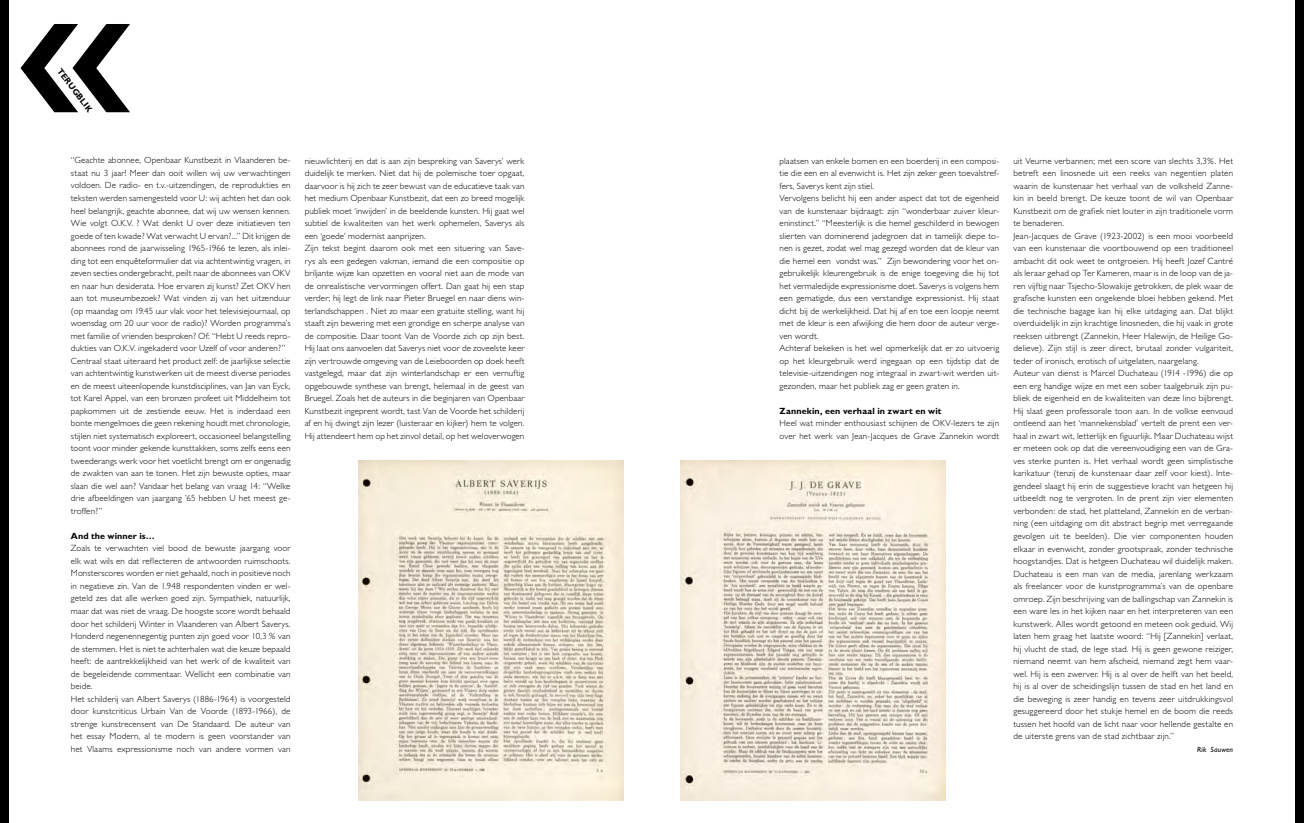
<style>
.page{position:relative;width:1304px;height:823px;background:#fff}
.page>*{position:absolute;margin:0;border:0;box-sizing:border-box;transform-origin:0 0}
.t1{font:300 9px/12.5px "Gill Sans";letter-spacing:.015em;color:#000}
.t2{font:700 9px "Gill Sans";letter-spacing:.015em;color:#000}
.t3{font:700 8.6px "Gill Sans";color:#000}
.t4{font:italic 7.5px "Gill Sans";letter-spacing:.02em;color:#000}
</style>
<div class="page">
<div style="left:0;top:0;width:9px;height:822px;background:#000"></div>
<div style="left:1295px;top:0;width:9px;height:822px;background:#000"></div>
<img style="left:680px;top:460px;width:266px;height:339px">
<img style="left:358px;top:460px;width:266px;height:339px">
<p class="t3" style="left:63px;top:66px;width:52px;rotate:53deg">te rugblik</p>
<p class="t1" style="left:71px;top:154px;width:221px">“Geachte abonnee, Openbaar Kunstbezit in Vlaanderen be&shy;staat nu 3 jaar! Meer dan ooit willen wij uw verwachtingen voldoen. De radio- en t.v.-uitzendingen, de reprodukties en teksten werden samengesteld voor U: wij achten het dan ook heel belangrijk, geachte abonnee, dat wij uw wensen kennen.<br>Wie volgt O.K.V. ? Wat denkt U over deze initiatieven ten goede of ten kwade? Wat verwacht U ervan?...” Dit krijgen de abonnees rond de jaarwisseling 1965-1966 te lezen, als inlei&shy;ding tot een enquêteformulier dat via achtentwintig vragen, in zeven secties ondergebracht, peilt naar de abonnees van OKV en naar hun desiderata. Hoe ervaren zij kunst? Zet OKV hen aan tot museumbezoek? Wat vinden zij van het uitzenduur (op maandag om 19.45 uur vlak voor het televisiejournaal, op woensdag om 20 uur voor de radio)? Worden programma’s met familie of vrienden besproken? Of: “Hebt U reeds repro&shy;dukties van O.K.V. ingekaderd voor Uzelf of voor anderen?” Centraal staat uiteraard het product zelf: de jaarlijkse selectie van achtentwintig kunstwerken uit de meest diverse periodes en de meest uiteenlopende kunstdisciplines, van Jan van Eyck, tot Karel Appel, van een bronzen profeet uit Middelheim tot papkommen uit de zestiende eeuw. Het is inderdaad een bonte mengelmoes die geen rekening houdt met chronologie, stijlen niet systematisch exploreert, occasioneel belangstelling toont voor minder gekende kunsttakken, soms zelfs eens een tweederangs werk voor het voetlicht brengt om er ongenadig de zwakten van aan te tonen. Het zijn bewuste opties, maar slaan die wel aan? Vandaar het belang van vraag 14: “Welke drie afbeeldingen van jaargang ’65 hebben U het meest ge&shy;troffen?”</p>
<p class="t2" style="left:71px;top:530px;width:85px">And the winner is…</p>
<p class="t1" style="left:71px;top:542px;width:221px">Zoals te verwachten viel bood de bewuste jaargang voor elk wat wils en dat reflecteren de antwoorden ruimschoots.<br>Monsterscores worden er niet gehaald, noch in positieve noch in negatieve zin. Van de 1.948 respondenten vinden er wel&shy;geteld zes dat alle werken goed zijn. Sympathiek, natuurlijk, maar dat was niet de vraag. De hoogste score wordt behaald door het schilderij Winter in Vlaanderen van Albert Saverys.<br>Honderd negenennegentig punten zijn goed voor 10,3 % van de stemmen. Het is niet te achterhalen wat die keuze bepaald heeft: de aantrekkelijkheid van het werk of de kwaliteit van de begeleidende commentaar. Wellicht een combinatie van beide.<br>Het schilderij van Albert Saverys (1886-1964) is voorgesteld door kunstcriticus Urbain Van de Voorde (1893-1966), de strenge kunstrecensent van De Standaard. De auteur van het essay Modern, al te modern is geen voorstander van het Vlaams expressionisme noch van andere vormen van</p>
<p class="t1" style="left:305px;top:154px;width:221px">nieuwlichterij en dat is aan zijn bespreking van Saverys’ werk duidelijk te merken. Niet dat hij de polemische toer opgaat, daarvoor is hij zich te zeer bewust van de educatieve taak van het medium Openbaar Kunstbezit, dat een zo breed mogelijk publiek moet ‘inwijden’ in de beeldende kunsten. Hij gaat wel subtiel de kwaliteiten van het werk ophemelen, Saverys als een ‘goede’ modernist aanprijzen.<br>Zijn tekst begint daarom ook met een situering van Save&shy;rys als een gedegen vakman, iemand die een compositie op briljante wijze kan opzetten en vooral niet aan de mode van de onrealistische vervormingen offert. Dan gaat hij een stap verder; hij legt de link naar Pieter Bruegel en naar diens win&shy;terlandschappen . Niet zo maar een gratuite stelling, want hij staaft zijn bewering met een grondige en scherpe analyse van de compositie. Daar toont Van de Voorde zich op zijn best.<br>Hij laat ons aanvoelen dat Saverys niet voor de zoveelste keer zijn vertrouwde omgeving van de Leieboorden op doek heeft vastgelegd, maar dat zijn winterlandschap er een vernuftig opgebouwde synthese van brengt, helemaal in de geest van Bruegel. Zoals het de auteurs in die beginjaren van Openbaar Kunstbezit ingeprent wordt, tast Van de Voorde het schilderij af en hij dwingt zijn lezer (luisteraar en kijker) hem te volgen.<br>Hij attendeert hem op het zinvol detail, op het weloverwogen</p>
<p class="t1" style="left:780px;top:154px;width:221px">plaatsen van enkele bomen en een boerderij in een composi&shy;tie die een en al evenwicht is. Het zijn zeker geen toevalstref&shy;fers, Saverys kent zijn stiel.<br>Vervolgens belicht hij een ander aspect dat tot de eigenheid van de kunstenaar bijdraagt: zijn “wonderbaar zuiver kleur&shy;eninstinct.” “Meesterlijk is die hemel geschilderd in bewogen slierten van dominerend jadegroen dat in tamelijk diepe to&shy;nen is gezet, zodat wel mag gezegd worden dat de kleur van die hemel een vondst was.” Zijn bewondering voor het on&shy;gebruikelijk kleurengebruik is de enige toegeving die hij tot het vermaledijde expressionisme doet. Saverys is volgens hem een gematigde, dus een verstandige expressionist. Hij staat dicht bij de werkelijkheid. Dat hij af en toe een loopje neemt met de kleur is een afwijking die hem door de auteur verge&shy;ven wordt.<br>Achteraf bekeken is het wel opmerkelijk dat er zo uitvoerig op het kleurgebruik werd ingegaan op een tijdstip dat de televisie-uitzendingen nog integraal in zwart-wit werden uit&shy;gezonden, maar het publiek zag er geen graten in.</p>
<p class="t2" style="left:780px;top:405px;width:164px">Zannekin, een verhaal in zwart en wit</p>
<p class="t1" style="left:780px;top:417px;width:221px">Heel wat minder enthousiast schijnen de OKV-lezers te zijn over het werk van Jean-Jacques de Grave Zannekin wordt</p>
<p class="t1" style="left:1013px;top:154px;width:221px">uit Veurne verbannen; met een score van slechts 3,3%. Het betreft een linosnede uit een reeks van negentien platen waarin de kunstenaar het verhaal van de volksheld Zanne&shy;kin in beeld brengt. De keuze toont de wil van Openbaar Kunstbezit om de grafiek niet louter in zijn traditionele vorm te benaderen.<br>Jean-Jacques de Grave (1923-2002) is een mooi voorbeeld van een kunstenaar die voortbouwend op een traditioneel ambacht dit ook weet te ontgroeien. Hij heeft Jozef Cantré als leraar gehad op Ter Kameren, maar is in de loop van de ja&shy;ren vijftig naar Tsjecho-Slowakije getrokken, de plek waar de grafische kunsten een ongekende bloei hebben gekend. Met die technische bagage kan hij elke uitdaging aan. Dat blijkt overduidelijk in zijn krachtige linosneden, die hij vaak in grote reeksen uitbrengt (Zannekin, Heer Halewijn, de Heilige Go&shy;delieve). Zijn stijl is zeer direct, brutaal zonder vulgariteit, teder of ironisch, erotisch of uitgelaten, naargelang.<br>Auteur van dienst is Marcel Duchateau (1914 -1996) die op een erg handige wijze en met een sober taalgebruik zijn pu&shy;bliek de eigenheid en de kwaliteiten van deze lino bijbrengt.<br>Hij slaat geen professorale toon aan. In de volkse eenvoud ontleend aan het ‘mannekensblad’ vertelt de prent een ver&shy;haal in zwart wit, letterlijk en figuurlijk. Maar Duchateau wijst er meteen ook op dat die vereenvoudiging een van de Gra&shy;ves sterke punten is. Het verhaal wordt geen simplistische karikatuur (tenzij de kunstenaar daar zelf voor kiest). Inte&shy;gendeel slaagt hij erin de suggestieve kracht van hetgeen hij uitbeeldt nog te vergroten. In de prent zijn vier elementen verbonden: de stad, het platteland, Zannekin en de verban&shy;ning (een uitdaging om dit abstract begrip met verregaande gevolgen uit te beelden). Die vier componenten houden elkaar in evenwicht, zonder grootspraak, zonder technische hoogstandjes. Dat is hetgeen Duchateau wil duidelijk maken.<br>Duchateau is een man van de media, jarenlang werkzaam als freelancer voor de kunstprogramma’s van de openbare omroep. Zijn beschrijving van de ballingschap van Zannekin is een ware les in het kijken naar en het interpreteren van een kunstwerk. Alles wordt getoond en meteen ook geduid. Wij laten hem graag het laatste woord: “Hij [Zannekin] verlaat, hij vlucht de stad, de lege stad. Hij is geen gewone reiziger, niemand neemt van hem afscheid, niemand zegt hem vaar&shy;wel. Hij is een zwerver. Hij is al over de helft van het beeld, hij is al over de scheidingslijn tussen de stad en het land en die beweging is zeer handig en tevens zeer uitdrukkingsvol gesuggereerd door het stukje hemel en de boom die reeds tussen het hoofd van de licht naar voor hellende gestalte en de uiterste grens van de stad zichtbaar zijn.”</p>
<p class="t4" style="left:1197px;top:744px;width:37px">Rik Sauwen</p>
</div>
